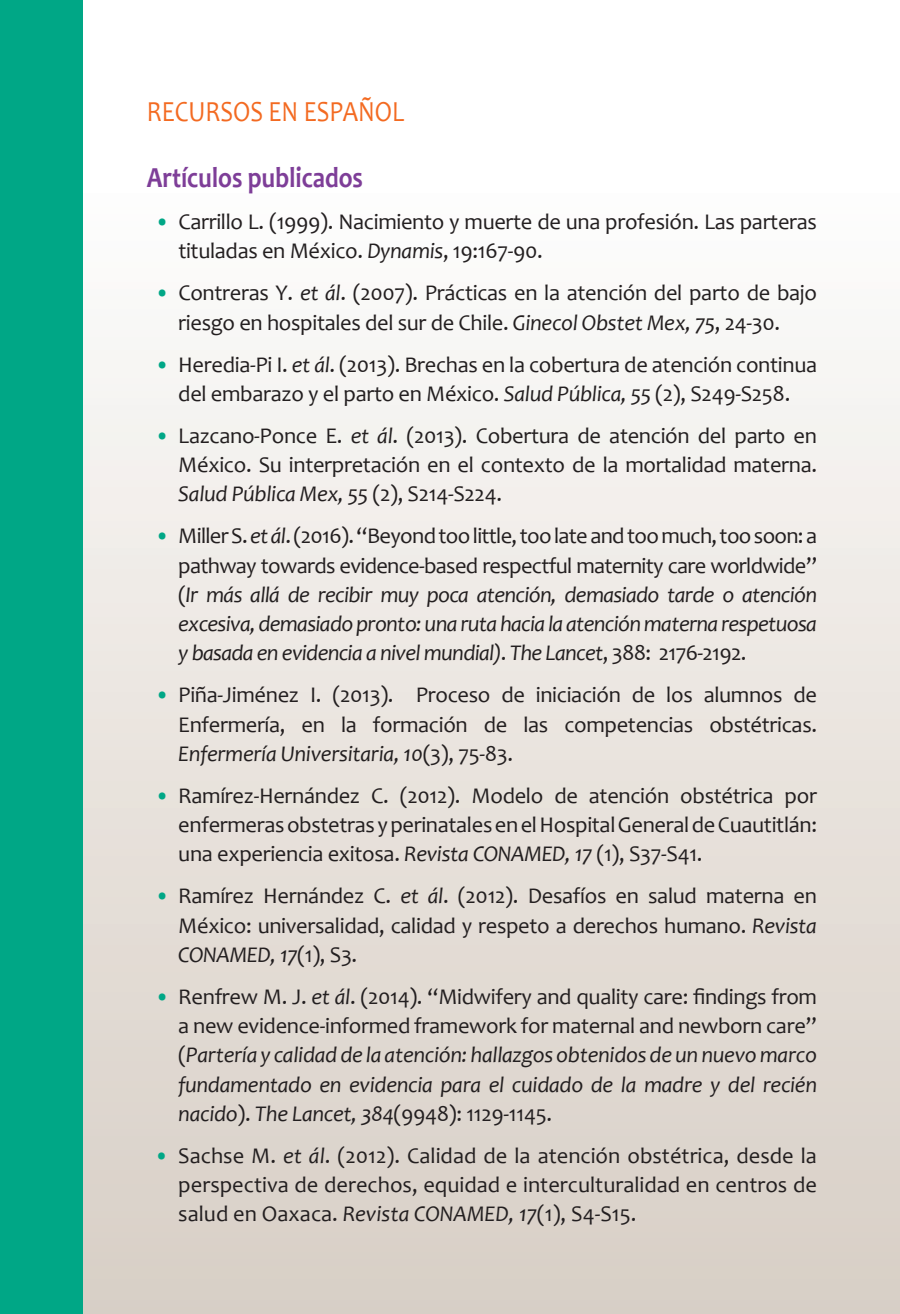
<style>
.page{position:relative;width:900px;height:1314px;background:#fff}
.page>*{position:absolute;margin:0;border:0;box-sizing:border-box;transform-origin:0 0}
.t1{font:700 29.25px "Candara";color:#7e3e98;scale:.85 1}
.t2{font:29.25px "Candara";color:#f36a21;scale:.85 1}
.t3{font:22.5px/29.2px "Candara";letter-spacing:-.015em;color:#231f20;text-align:justify}
.t4{font:italic 22.5px/29.2px "Candara";letter-spacing:-.025em;color:#231f20;text-align:justify}
.s1{color:#00a786}
.s2{font-style:italic}
.s3{font-style:normal;color:#00a786}
.s4{font-style:normal}
</style>
<div class="page">
<div style="left:19px;top:0;width:880px;height:1314px;background:linear-gradient(to bottom,#fff,#d7cec4)"></div>
<div style="left:0;top:0;width:19px;height:1314px;background:#00a786"></div>
<div style="left:19px;top:0;width:64px;height:1314px;background:#00a786"></div>
<h1 class="t2" style="left:147px;top:93px;width:304px">RECURSOS EN ESPAÑOL</h1>
<h1 class="t1" style="left:147px;top:159px;width:256px">Artículos publicados</h1>
<p class="t3" style="left:178px;top:207px;width:640px;text-indent:-24px"><span class="s1">•</span> Carrillo L. (1999). Nacimiento y muerte de una profesión. Las parteras tituladas en México. <span class="s2">Dynamis</span>, 19:167-90.</p>
<p class="t3" style="left:155px;top:278px;width:663px;text-align:center"><span class="s1">•</span> Contreras Y. <span class="s2">et ál</span>. (2007). Prácticas en la atención del parto de bajo riesgo en hospitales del sur de Chile. <span class="s2">Ginecol Obstet Mex, 75</span>, 24-30.</p>
<p class="t3" style="left:155px;top:349px;width:663px;text-align:center"><span class="s1">•</span> Heredia-Pi I. <span class="s2">et ál</span>. (2013). Brechas en la cobertura de atención continua del embarazo y el parto en México. <span class="s2">Salud Pública, 55</span> (2), S249-S258.</p>
<p class="t3" style="left:178px;top:421px;width:640px;text-indent:-24px"><span class="s1">•</span> Lazcano-Ponce E. <span class="s2">et ál</span>. (2013). Cobertura de atención del parto en México. Su interpretación en el contexto de la mortalidad materna.<br><span class="s2">Salud Pública Mex, 55</span> (2), S214-S224.</p>
<p class="t4" style="left:178px;top:521px;width:640px;text-indent:-24px"><span class="s3">•</span> <span class="s4">Miller S.</span> et ál<span class="s4">. (2016). “Beyond too little, too late and too much, too soon: a pathway towards evidence-based respectful maternity care worldwide” (</span>Ir más allá de recibir muy poca atención, demasiado tarde o atención excesiva, demasiado pronto: una ruta hacia la atención materna respetuosa y basada en evidencia a nivel mundial)<span class="s4">.</span> The Lancet<span class="s4">, 388: 2176-2192.</span></p>
<p class="t3" style="left:178px;top:680px;width:640px;text-indent:-24px"><span class="s1">•</span> Piña-Jiménez I. (2013). Proceso de iniciación de los alumnos de Enfermería, en la formación de las competencias obstétricas.<br><span class="s2">Enfermería Universitaria, 10</span>(3), 75-83.</p>
<p class="t3" style="left:178px;top:781px;width:640px;text-indent:-24px"><span class="s1">•</span> Ramírez-Hernández C. (2012). Modelo de atención obstétrica por enfermeras obstetras y perinatales en el Hospital General de Cuautitlán: una experiencia exitosa. <span class="s2">Revista CONAMED, 17</span> (1), S37-S41.</p>
<p class="t3" style="left:178px;top:881px;width:640px;text-indent:-24px"><span class="s1">•</span> Ramírez Hernández C. <span class="s2">et ál</span>. (2012). Desafíos en salud materna en México: universalidad, calidad y respeto a derechos humano. <span class="s2">Revista CONAMED, 17</span>(1), S3.</p>
<p class="t4" style="left:178px;top:982px;width:640px;text-indent:-24px"><span class="s3">•</span> <span class="s4">Renfrew M. J.</span> et ál<span class="s4">. (2014). “Midwifery and quality care: findings from a new evidence-informed framework for maternal and newborn care” (</span>Partería y calidad de la atención: hallazgos obtenidos de un nuevo marco fundamentado en evidencia para el cuidado de la madre y del recién nacido<span class="s4">).</span> The Lancet, 384<span class="s4">(9948): 1129-1145.</span></p>
<p class="t3" style="left:178px;top:1141px;width:640px;text-indent:-24px"><span class="s1">•</span> Sachse M. <span class="s2">et ál</span>. (2012). Calidad de la atención obstétrica, desde la perspectiva de derechos, equidad e interculturalidad en centros de salud en Oaxaca. <span class="s2">Revista CONAMED, 17</span>(1), S4-S15.</p>
</div>
